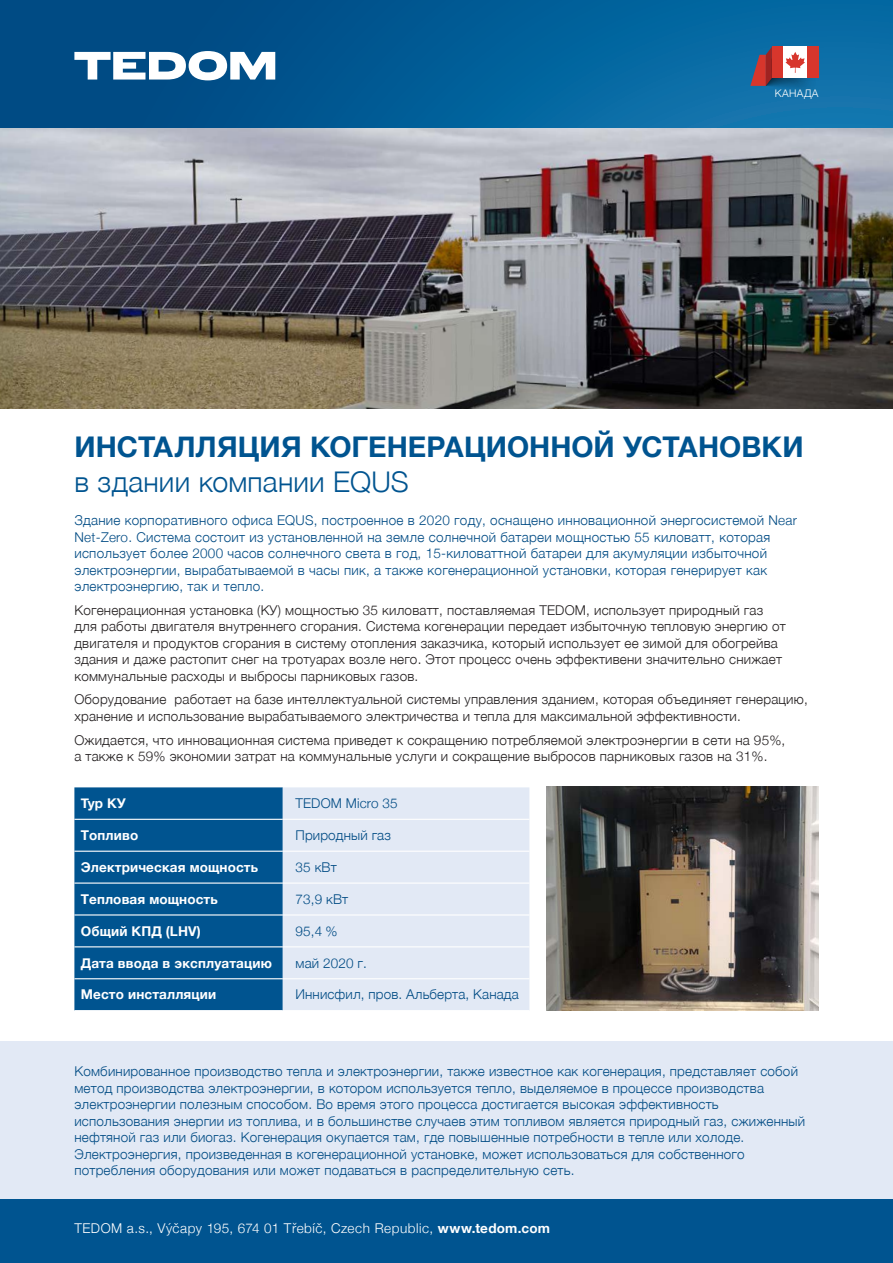
<style>
.page{position:relative;width:893px;height:1263px;background:#fff}
.page>*{position:absolute;margin:0;border:0;box-sizing:border-box;transform-origin:0 0}
.t1{font:700 28.5px "Helvetica Neue";color:#005490}
.t2{font:300 28.5px "Helvetica Neue";letter-spacing:.005em;color:#005490}
.t3{font:300 13.5px/16.5px "Helvetica Neue";letter-spacing:.015em;color:#004b84}
.t4{font:300 13.5px/16.5px "Helvetica Neue";letter-spacing:.015em;color:#231f20}
.t5{font:700 13.5px "Helvetica Neue";letter-spacing:.01em;color:#fff}
.t6{font:300 13.5px "Helvetica Neue";letter-spacing:.04em;color:#fff}
.t7{font:300 10.5px "Helvetica Neue";letter-spacing:.04em;color:#fff}
.s1{font-weight:700}
</style>
<div class="page">
<img style="left:0;top:128px;width:893px;height:280px">
<div style="left:0;top:1042px;width:893px;height:221px;background:#e2e9f5"></div>
<div style="left:0;top:1199px;width:893px;height:64px;background:#005490"></div>
<div style="left:0;top:0;width:893px;height:128px;background:linear-gradient(to right,#00457f,#0c75ae)"></div>
<img style="left:546px;top:787px;width:273px;height:223px">
<svg style="left:74px;top:787px;width:209px;height:223px;background:#085993"></svg>
<div style="left:283px;top:787px;width:246px;height:223px;background:#e2e9f5"></div>
<hr style="left:74px;top:819px;width:209px;height:1px;background:#fff">
<hr style="left:74px;top:851px;width:209px;height:1px;background:#fff">
<hr style="left:74px;top:882px;width:209px;height:2px;background:#fff">
<hr style="left:74px;top:914px;width:209px;height:1px;background:#fff">
<hr style="left:74px;top:946px;width:209px;height:1px;background:#fff">
<hr style="left:74px;top:978px;width:209px;height:1px;background:#fff">
<hr style="left:283px;top:819px;width:246px;height:1px;background:#fff">
<hr style="left:283px;top:851px;width:246px;height:1px;background:#fff">
<hr style="left:283px;top:882px;width:246px;height:2px;background:#fff">
<hr style="left:283px;top:914px;width:246px;height:1px;background:#fff">
<hr style="left:283px;top:946px;width:246px;height:1px;background:#fff">
<hr style="left:283px;top:978px;width:246px;height:1px;background:#fff">
<svg style="left:750px;top:47px;width:69px;height:47px"></svg>
<svg style="left:74px;top:51px;width:201px;height:29px"></svg>
<p class="t7" style="left:775px;top:84px;width:45px">КАНАДА</p>
<h1 class="t1" style="left:74px;top:425px;width:731px">ИНСТАЛЛЯЦИЯ КОГЕНЕРАЦИОННОЙ УСТАНОВКИ</h1>
<h1 class="t2" style="left:74px;top:458px;width:336px">в здании компании EQUS</h1>
<p class="t3" style="left:74px;top:511px;width:724px">Здание корпоративного офиса EQUS, построенное в 2020 году, оснащено инновационной энергосистемой Near Net-Zero. Система состоит из установленной на земле солнечной батареи мощностью 55 киловатт, которая использует более 2000 часов солнечного света в год, 15-киловаттной батареи для акумуляции избыточной электроэнергии, вырабатываемой в часы пик, а также когенерационной установки, которая генерирует как электроэнергию, так и тепло.</p>
<p class="t4" style="left:74px;top:601px;width:713px">Когенерационная установка (КУ) мощностью 35 киловатт, поставляемая TEDOM, использует природный газ для работы двигателя внутреннего сгорания. Система когенерации передает избыточную тепловую энергию от двигателя и продуктов сгорания в систему отопления заказчика, который использует ее зимой для обогрейва здания и даже растопит снег на тротуарах возле него. Этот процесс очень эффективени значительно снижает коммунальные расходы и выбросы парниковых газов.</p>
<p class="t4" style="left:74px;top:690px;width:735px">Оборудование работает на базе интеллектуальной системы управления зданием, которая объединяет генерацию, хранение и использование вырабатываемого электричества и тепла для максимальной эффективности.</p>
<p class="t4" style="left:74px;top:731px;width:712px">Ожидается, что инновационная система приведет к сокращению потребляемой электроэнергии в сети на 95%, а также к 59% экономии затрат на коммунальные услуги и сокращение выбросов парниковых газов на 31%.</p>
<p class="t5" style="left:81px;top:792px;width:46px">Typ КУ</p>
<p class="t3" style="left:296px;top:794px;width:104px">TEDOM Micro 35</p>
<p class="t5" style="left:81px;top:824px;width:59px">Топливо</p>
<p class="t3" style="left:296px;top:826px;width:97px">Природный газ</p>
<p class="t5" style="left:81px;top:856px;width:179px">Электрическая мощность</p>
<p class="t3" style="left:296px;top:858px;width:43px">35 кВт</p>
<p class="t5" style="left:81px;top:888px;width:139px">Тепловая мощность</p>
<p class="t3" style="left:296px;top:890px;width:54px">73,9 кВт</p>
<p class="t5" style="left:81px;top:920px;width:122px">Общий КПД (LHV)</p>
<p class="t3" style="left:296px;top:921px;width:44px">95,4 %</p>
<p class="t5" style="left:81px;top:952px;width:193px">Дата ввода в эксплуатацию</p>
<p class="t3" style="left:296px;top:953px;width:73px">май 2020 г.</p>
<p class="t5" style="left:81px;top:984px;width:137px">Место инсталляции</p>
<p class="t3" style="left:296px;top:985px;width:225px">Иннисфил, пров. Альберта, Канада</p>
<p class="t3" style="left:74px;top:1062px;width:732px">Комбинированное производство тепла и электроэнергии, также известное как когенерация, представляет собой метод производства электроэнергии, в котором используется тепло, выделяемое в процессе производства электроэнергии полезным способом. Во время этого процесса достигается высокая эффективность использования энергии из топлива, и в большинстве случаев этим топливом является природный газ, сжиженный нефтяной газ или биогаз. Когенерация окупается там, где повышенные потребности в тепле или холоде.<br>Электроэнергия, произведенная в когенерационной установке, может использоваться для собственного потребления оборудования или может подаваться в распределительную сеть.</p>
<p class="t6" style="left:74px;top:1217px;width:477px">TEDOM a.s., Výčapy 195, 674 01 Třebíč, Czech Republic, <span class="s1">www.tedom.com</span></p>
</div>
